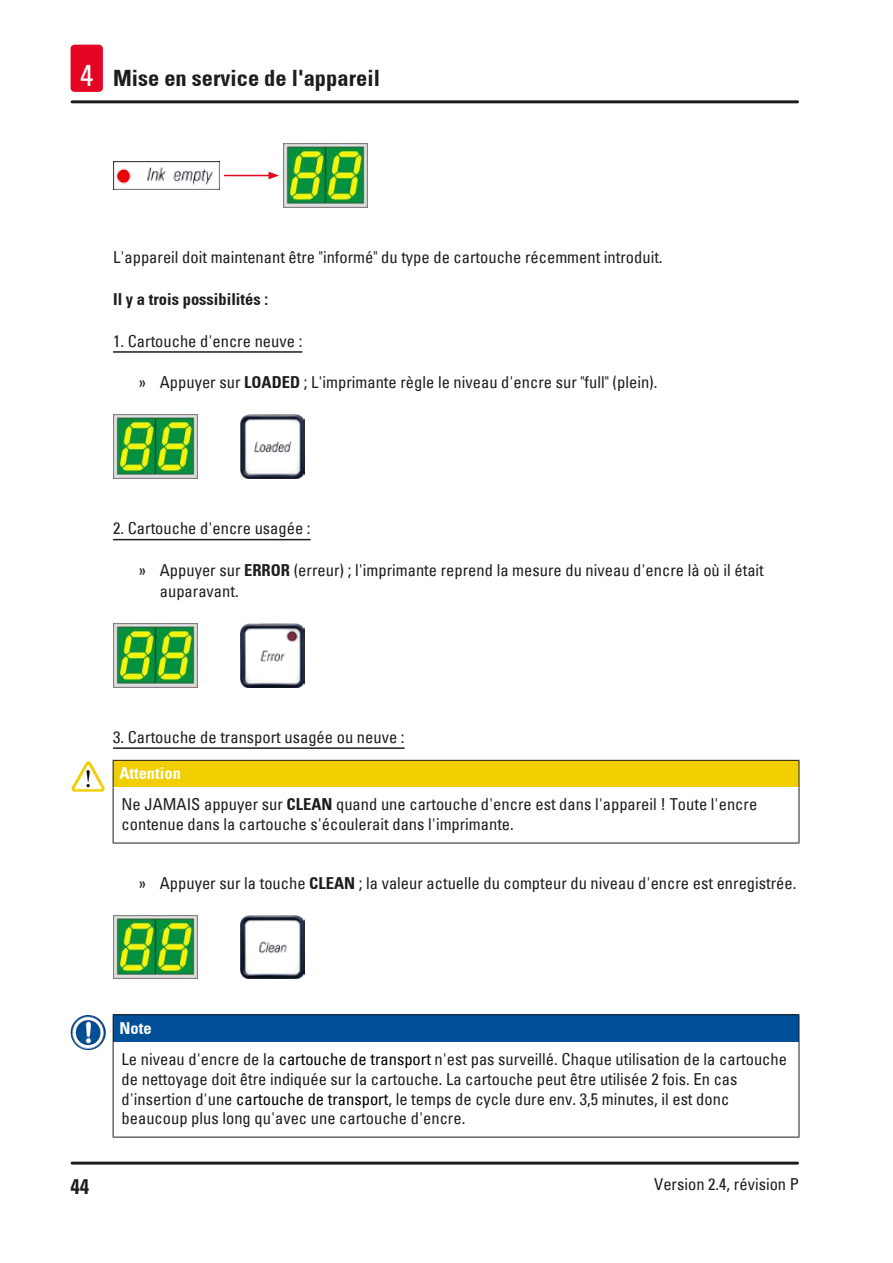
<style>
.page{position:relative;width:893px;height:1263px;background:#fff}
.page>*{position:absolute;margin:0;border:0;box-sizing:border-box;transform-origin:0 0}
.t1{font:700 condensed 22.5px "Univers";color:#1d1d1b}
.t2{font:700 condensed 21px "Univers";color:#1d1d1b}
.Source_of_danger{font:condensed 16.5px/19.8px "Univers";color:#1d1d1b}
.I_Topic{font:condensed 16.5px "Univers";color:#1d1d1b}
.Description_text{font:condensed 16.5px "Univers";color:#1d1d1b}
.Subheading{font:700 condensed 16.5px "Univers";color:#1d1d1b}
.Signalword__no_use_a{font:700 condensed 16.5px "Univers";color:#fff}
.s1{font-weight:400;font-size:30px;color:#fff}
.s2{font-weight:700}
.s3{color:#000}
</style>
<div class="page">
<hr style="left:72px;top:1161px;width:725px;height:3px;background:#1d1d1b">
<hr style="left:72px;top:100px;width:725px;height:3px;background:#1d1d1b">
<div style="left:71px;top:45px;width:32px;height:47px;background:#e40522;border-radius:4px"></div>
<hr style="left:113px;top:351px;width:189px;height:2px;background:#1d1d1b">
<hr style="left:113px;top:539px;width:198px;height:1px;background:#1d1d1b">
<hr style="left:113px;top:747px;width:292px;height:2px;background:#1d1d1b">
<img style="left:113px;top:162px;width:106px;height:27px">
<img style="left:283px;top:144px;width:85px;height:63px">
<hr style="left:224px;top:175px;width:47px;height:1px;background:#e40522">
<svg style="left:268px;top:172px;width:11px;height:7px"></svg>
<img style="left:240px;top:415px;width:65px;height:63px">
<img style="left:113px;top:415px;width:85px;height:63px">
<img style="left:240px;top:623px;width:65px;height:64px">
<img style="left:113px;top:623px;width:85px;height:64px">
<div style="left:113px;top:760px;width:686px;height:27px;background:#f1ce00"></div>
<hr style="left:113px;top:760px;width:686px;height:1px;background:#1d1d1b">
<svg style="left:113px;top:761px;width:1px;height:26px"></svg>
<svg style="left:799px;top:761px;width:1px;height:26px"></svg>
<hr style="left:113px;top:787px;width:1px;height:56px;background:#1d1d1b">
<hr style="left:799px;top:787px;width:1px;height:56px;background:#1d1d1b">
<hr style="left:113px;top:843px;width:686px;height:1px;background:#1d1d1b">
<img style="left:74px;top:761px;width:14px;height:22px">
<img style="left:240px;top:915px;width:65px;height:64px">
<img style="left:113px;top:915px;width:85px;height:64px">
<div style="left:113px;top:1015px;width:686px;height:27px;background:#005099"></div>
<hr style="left:113px;top:1014px;width:686px;height:1px;background:#1d1d1b">
<svg style="left:113px;top:1015px;width:1px;height:27px"></svg>
<svg style="left:799px;top:1015px;width:1px;height:27px"></svg>
<hr style="left:113px;top:1042px;width:1px;height:95px;background:#1d1d1b">
<hr style="left:799px;top:1042px;width:1px;height:95px;background:#1d1d1b">
<hr style="left:113px;top:1137px;width:686px;height:1px;background:#1d1d1b">
<img style="left:71px;top:1015px;width:26px;height:35px">
<h1 class="t1" style="left:80px;top:65px;width:301px"><span class="s1">4</span> Mise en service de l'appareil</h1>
<p class="Description_text" style="left:113px;top:247px;width:551px">L'appareil doit maintenant être "informé" du type de cartouche récemment introduit.</p>
<p class="Subheading" style="left:113px;top:289px;width:156px">Il y a trois possibilités :</p>
<p class="I_Topic" style="left:113px;top:330px;width:191px">1. Cartouche d'encre neuve :</p>
<p class="Source_of_danger" style="left:139px;top:372px;width:520px">» Appuyer sur <span class="s2">LOADED</span> ; L'imprimante règle le niveau d'encre sur "full" (plein).</p>
<p class="I_Topic" style="left:113px;top:518px;width:199px">2. Cartouche d'encre usagée :</p>
<p class="Source_of_danger" style="left:160px;top:559px;width:605px;line-height:20.9px;text-indent:-21px">» Appuyer sur <span class="s2">ERROR</span> (erreur) ; l'imprimante reprend la mesure du niveau d'encre là où il était auparavant.</p>
<p class="I_Topic" style="left:113px;top:727px;width:293px">3. Cartouche de transport usagée ou neuve :</p>
<p class="Signalword__no_use_a" style="left:119px;top:763px;width:63px">Attention</p>
<p class="Source_of_danger" style="left:122px;top:794px;width:637px">Ne JAMAIS appuyer sur <span class="s2">CLEAN</span> quand une cartouche d'encre est dans l'appareil ! Toute l'encre contenue dans la cartouche s'écoulerait dans l'imprimante.</p>
<p class="Source_of_danger" style="left:139px;top:873px;width:659px">» Appuyer sur la touche <span class="s2">CLEAN</span> ; la valeur actuelle du compteur du niveau d'encre est enregistrée.</p>
<p class="Signalword__no_use_a" style="left:119px;top:1017px;width:34px">Note</p>
<p class="Source_of_danger" style="left:122px;top:1049px;width:667px">Le niveau d'encre de la <span class="s3">cartouche de transport</span> n'est pas surveillé. Chaque utilisation de la cartouche de nettoyage doit être indiquée sur la cartouche. La cartouche peut être utilisée 2 fois. En cas d'insertion d'une <span class="s3">cartouche de transport</span>, le temps de cycle dure env. 3,5 minutes, il est donc beaucoup plus long qu'avec une cartouche d'encre.</p>
<p class="t2" style="left:71px;top:1173px;width:20px">44</p>
<p class="Source_of_danger" style="left:654px;top:1173px;width:146px">Version 2.4, révision P</p>
</div>
